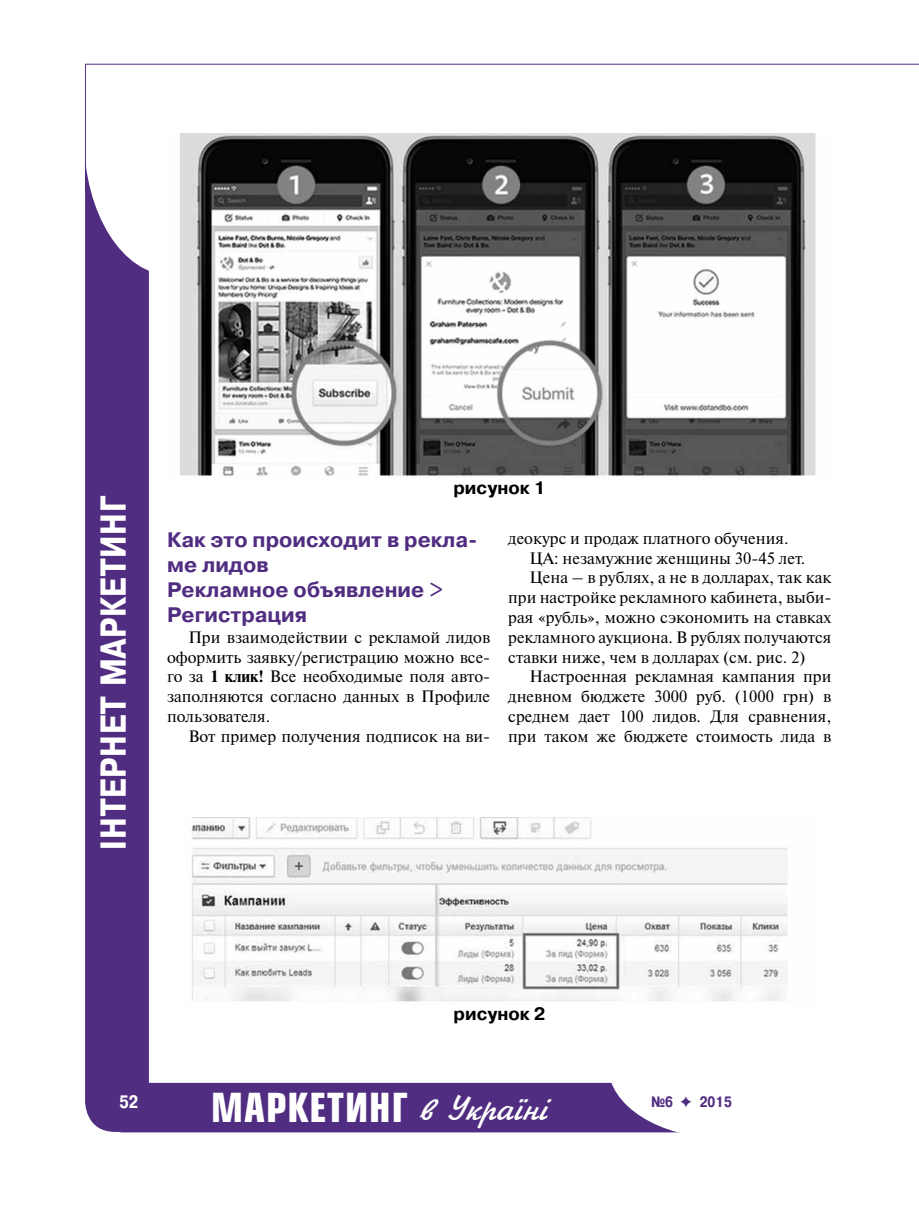
<style>
.page{position:relative;width:919px;height:1217px;background:#fff}
.page>*{position:absolute;margin:0;border:0;box-sizing:border-box;transform-origin:0 0}
.t1{font:700 39px "Europe Cond";letter-spacing:.025em;color:#fff}
.t2{font:700 36px "Pragmatica Cond C";letter-spacing:.025em;color:#fff}
.t3{font:700 21px/25.2px "Pragmatica C";color:#512d81}
.t4{font:700 18px "Pragmatica C";color:#000}
.t5{font:700 18px "Pragmatica Cond C";color:#fff}
.t6{font:16.5px/19.8px "Newton C";color:#000;text-align:justify}
.t7{font:700 15px "Pragmatica Cond C";color:#512d81}
.s1{font-weight:700}
.s2{font-family:"Jikharev";font-weight:400;font-size:36px}
.s3{font-family:"Dixieland";font-weight:400}
</style>
<div class="page">
<div style="left:85px;top:111px;width:64px;height:1020px;background:#512d81;border-radius:30px"></div>
<div style="left:84px;top:0;width:173px;height:275px;background:#fff;border-radius:50%"></div>
<div style="left:101px;top:1082px;width:640px;height:50px;background:#512d81;border-radius:22px"></div>
<div style="left:608px;top:993px;width:229px;height:144px;background:#fff;border-radius:50%"></div>
<hr style="left:85px;top:64px;width:833px;height:1px;background:#512d81">
<hr style="left:85px;top:64px;width:1px;height:127px;background:#512d81">
<img style="left:179px;top:134px;width:637px;height:342px">
<img style="left:191px;top:817px;width:597px;height:185px">
<h2 class="t2" style="left:93px;top:849px;width:355px;rotate:-90deg">ІНТЕРНЕТ МАРКЕТИНГ</h2>
<p class="t4" style="left:453px;top:477px;width:94px">рисунок 1</p>
<p class="t3" style="left:167px;top:527px;width:312px">Как это происходит в рекла&shy;ме лидов<br>Рекламное объявление &gt;<br>Регистрация</p>
<p class="t6" style="left:167px;top:627px;width:324px;text-indent:21px">При взаимодействии с рекламой лидов оформить заявку/регистрацию можно все&shy;го за <span class="s1">1 клик!</span> Все необходимые поля авто&shy;заполняются согласно данных в Профиле пользователя.</p>
<p class="t6" style="left:188px;top:726px;width:303px">Вот пример получения подписок на ви-</p>
<p class="t6" style="left:508px;top:528px;width:282px">деокурс и продаж платного обучения.</p>
<p class="t6" style="left:529px;top:548px;width:277px">ЦА: незамужние женщины 30-45 лет.</p>
<p class="t6" style="left:529px;top:567px;width:303px">Цена – в рублях, а не в долларах, так как</p>
<p class="t6" style="left:508px;top:587px;width:324px">при настройке рекламного кабинета, выби-</p>
<p class="t6" style="left:508px;top:607px;width:324px">рая «рубль», можно сэкономить на ставках</p>
<p class="t6" style="left:508px;top:627px;width:325px">рекламного аукциона. В рублях получаются</p>
<p class="t6" style="left:508px;top:647px;width:299px">ставки ниже, чем в долларах (см. рис. 2)</p>
<p class="t6" style="left:529px;top:666px;width:303px">Настроенная рекламная кампания при</p>
<p class="t6" style="left:508px;top:686px;width:324px">дневном бюджете 3000 руб. (1000 грн) в</p>
<p class="t6" style="left:508px;top:706px;width:325px">среднем дает 100 лидов. Для сравнения,</p>
<p class="t6" style="left:508px;top:726px;width:324px">при таком же бюджете стоимость лида в</p>
<p class="t4" style="left:453px;top:1003px;width:94px">рисунок 2</p>
<h1 class="t1" style="left:211px;top:1081px;width:337px">МАРКЕТИНГ <span class="s2">в Україні</span></h1>
<p class="t5" style="left:119px;top:1090px;width:20px">52</p>
<p class="t7" style="left:651px;top:1092px;width:82px">№6 <span class="s3">F</span> 2015</p>
</div>
